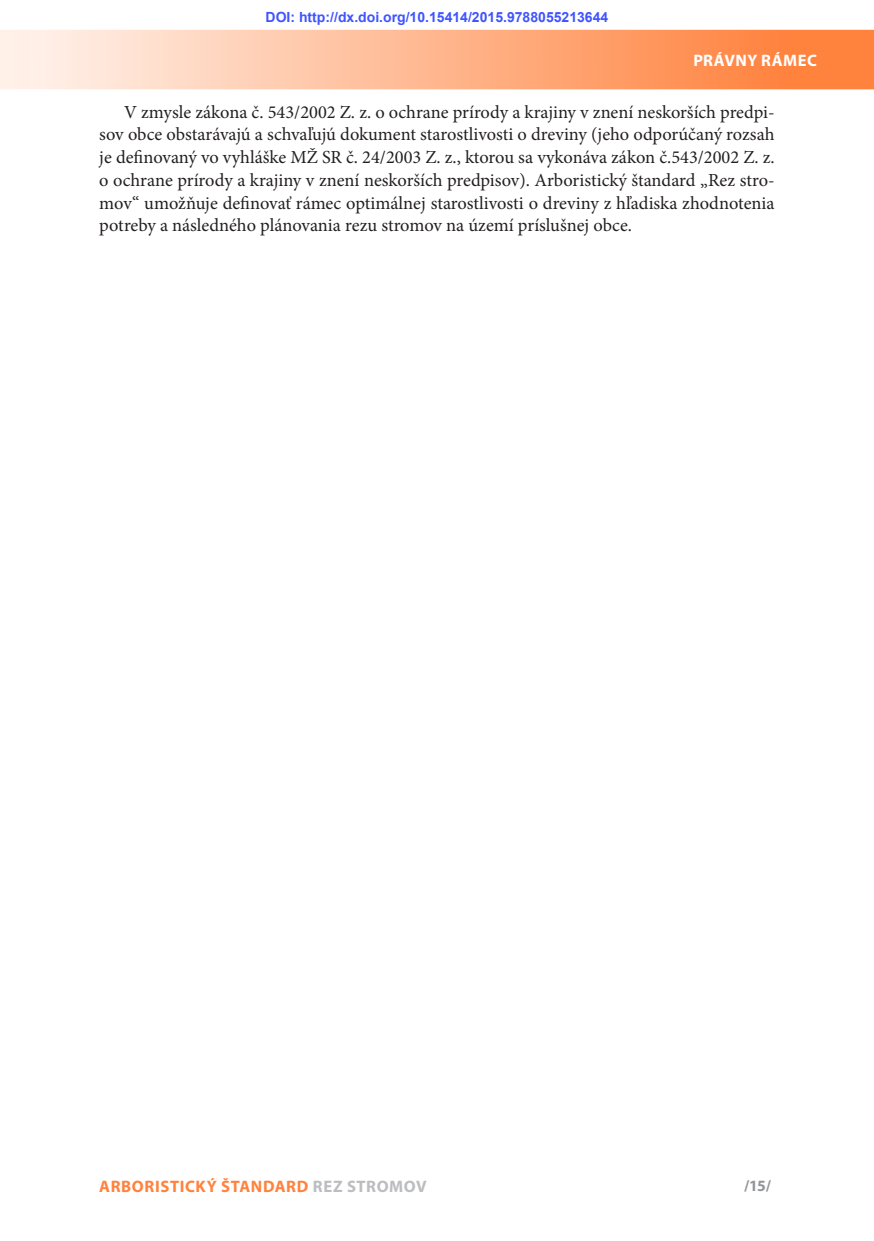
<style>
.page{position:relative;width:874px;height:1241px;background:#fff}
.page>*{position:absolute;margin:0;border:0;box-sizing:border-box;transform-origin:0 0}
.t1{font:18.38px/22.8px "Minion Pro";letter-spacing:-.005em;color:#231f20;text-align:justify}
.t2{font:700 16.62px "Myriad Pro";letter-spacing:.035em;color:#ff823d}
.t3{font:700 16.62px "Myriad Pro";letter-spacing:.025em;color:#fff}
.t4{font:700 15.75px "Myriad Pro";color:#939598}
.t5{font:700 14px "Arial";color:#4054ff}
.s1{color:#bcbdc0}
</style>
<div class="page">
<svg style="left:99px;top:30px;width:774px;height:59px;background:#ffaf83"></svg>
<svg style="left:0;top:30px;width:99px;height:59px;background:#ffece3"></svg>
<p class="t5" style="left:265px;top:8px;width:344px">DOI: http://dx.doi.org/10.15414/2015.9788055213644</p>
<p class="t3" style="left:693px;top:49px;width:102px">PRÁVNY RÁMEC</p>
<p class="t1" style="left:99px;top:100px;width:676px;text-indent:25px">V zmysle zákona č. 543/2002 Z. z. o ochrane prírody a krajiny v znení neskorších predpi&shy;sov obce obstarávajú a schvaľujú dokument starostlivosti o dreviny (jeho odporúčaný rozsah je definovaný vo vyhláške MŽ SR č. 24/2003 Z. z., ktorou sa vykonáva zákon č.543/2002 Z. z. o ochrane prírody a krajiny v znení neskorších predpisov). Arboristický štandard „Rez stro&shy;mov“ umožňuje definovať rámec optimálnej starostlivosti o dreviny z hľadiska zhodnotenia potreby a následného plánovania rezu stromov na území príslušnej obce.</p>
<p class="t2" style="left:99px;top:1174px;width:329px">ARBORISTICKÝ ŠTANDARD <span class="s1">REZ STROMOV</span></p>
<p class="t4" style="left:743px;top:1175px;width:28px">/15/</p>
</div>
